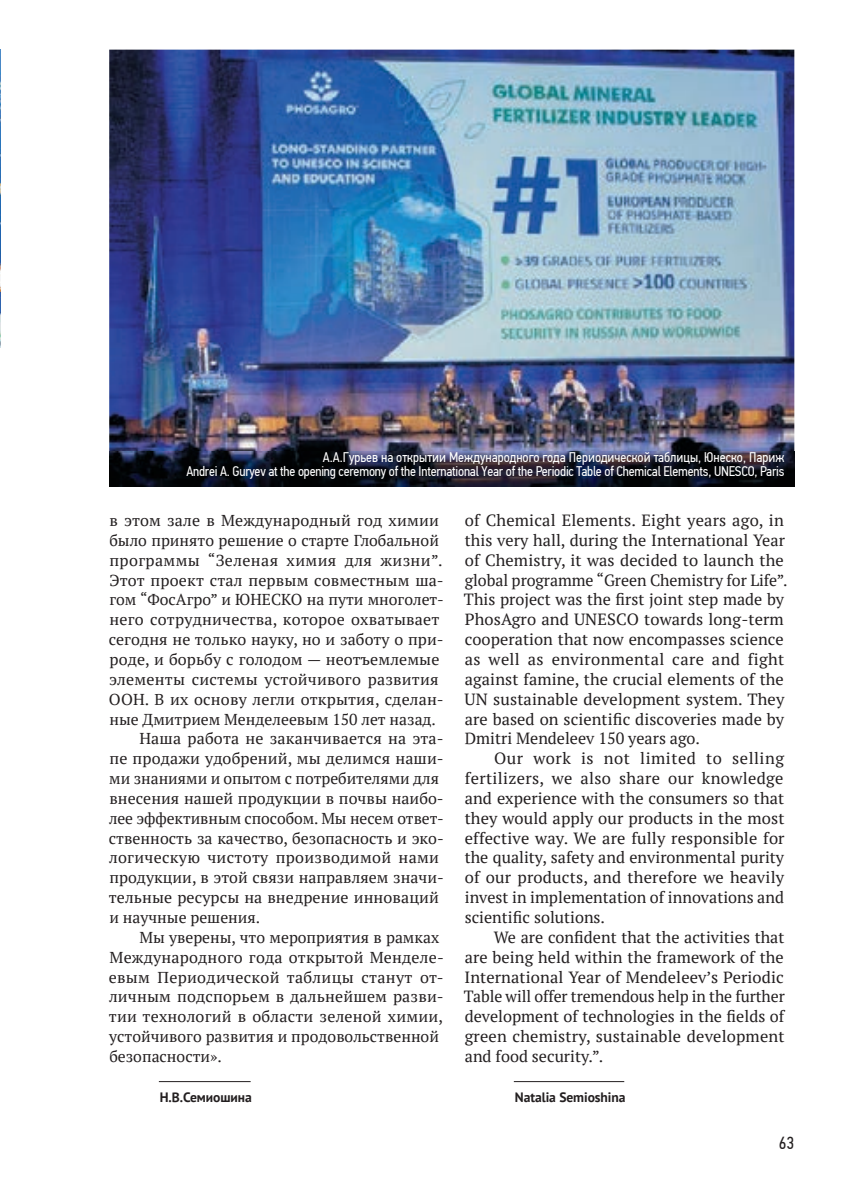
<style>
.page{position:relative;width:844px;height:1191px;background:#fff}
.page>*{position:absolute;margin:0;border:0;box-sizing:border-box;transform-origin:0 0}
.t1{font:17.5px "PF Din Text Cond Pro";color:#231f20}
.t2{font:16.1px/19.8px "PT Serif";letter-spacing:.005em;color:#231f20;text-align:justify}
.t3{font:15.75px "PT Serif";letter-spacing:.005em;color:#231f20}
.t4{font:15.75px "PT Serif";letter-spacing:.025em;color:#231f20}
.t5{font:14px/14px "PF Din Text Cond Pro";letter-spacing:-.015em;color:#fff;text-align:right}
.t6{font:700 13.65px "PT Sans";letter-spacing:-.005em;color:#231f20}
</style>
<div class="page">
<hr style="left:513px;top:1081px;width:111px;height:1px;background:#231f20">
<hr style="left:159px;top:1081px;width:91px;height:1px;background:#231f20">
<img style="left:109px;top:50px;width:685px;height:402px">
<img style="left:109px;top:452px;width:685px;height:34px">
<img style="left:0;top:50px;width:1px;height:297px">
<p class="t5" style="left:186px;top:450px;width:599px">А .А .Гурьев на открытии Международного года Периодической таблицы, Юнеско, Париж<br>Andrei A . Guryev at the opening ceremony of the International Year of the Periodic Table of Chemical Elements, UNESCO, Paris</p>
<p class="t3" style="left:109px;top:510px;width:331px">в этом зале в Международный год химии</p>
<p class="t3" style="left:109px;top:530px;width:331px">было принято решение о старте Глобальной</p>
<p class="t4" style="left:109px;top:550px;width:334px">программы “Зеленая химия для жизни”.</p>
<p class="t3" style="left:109px;top:570px;width:336px">Этот проект стал первым совместным ша-</p>
<p class="t3" style="left:109px;top:589px;width:336px">гом “ФосАгро” и ЮНЕСКО на пути многолет-</p>
<p class="t3" style="left:109px;top:609px;width:331px">него сотрудничества, которое охватывает</p>
<p class="t3" style="left:109px;top:629px;width:336px">сегодня не только науку, но и заботу о при-</p>
<p class="t3" style="left:109px;top:649px;width:331px">роде, и борьбу с голодом — неотъемлемые</p>
<p class="t3" style="left:109px;top:669px;width:331px">элементы системы устойчивого развития</p>
<p class="t3" style="left:109px;top:689px;width:336px">ООН. В их основу легли открытия, сделан-</p>
<p class="t3" style="left:109px;top:708px;width:328px">ные Дмитрием Менделеевым 150 лет назад.</p>
<p class="t3" style="left:139px;top:728px;width:306px">Наша работа не заканчивается на эта-</p>
<p class="t3" style="left:109px;top:748px;width:336px">пе продажи удобрений, мы делимся наши-</p>
<p class="t3" style="left:109px;top:768px;width:331px">ми знаниями и опытом с потребителями для</p>
<p class="t3" style="left:109px;top:788px;width:336px">внесения нашей продукции в почвы наибо-</p>
<p class="t3" style="left:109px;top:808px;width:336px">лее эффективным способом. Мы несем ответ-</p>
<p class="t3" style="left:109px;top:828px;width:336px">ственность за качество, безопасность и эко-</p>
<p class="t3" style="left:109px;top:847px;width:331px">логическую чистоту производимой нами</p>
<p class="t3" style="left:109px;top:867px;width:336px">продукции, в этой связи направляем значи-</p>
<p class="t3" style="left:109px;top:887px;width:331px">тельные ресурсы на внедрение инноваций</p>
<p class="t3" style="left:109px;top:907px;width:152px">и научные решения.</p>
<p class="t3" style="left:139px;top:927px;width:301px">Мы уверены, что мероприятия в рамках</p>
<p class="t3" style="left:109px;top:947px;width:336px">Международного года открытой Менделе-</p>
<p class="t3" style="left:109px;top:966px;width:336px">евым Периодической таблицы станут от-</p>
<p class="t3" style="left:109px;top:986px;width:336px">личным подспорьем в дальнейшем разви-</p>
<p class="t3" style="left:109px;top:1006px;width:336px">тии технологий в области зеленой химии,</p>
<p class="t3" style="left:109px;top:1026px;width:331px">устойчивого развития и продовольственной</p>
<p class="t3" style="left:109px;top:1046px;width:114px">безопасности».</p>
<p class="t6" style="left:160px;top:1087px;width:94px">Н.В.Семиошина</p>
<p class="t2" style="left:464px;top:510px;width:325px;text-align:left">of Chemical Elements. Eight years ago, in this very hall, during the International Year of Chemistry, it was decided to launch the global programme “Green Chemistry for Life”.<br>This project was the first joint step made by PhosAgro and UNESCO towards long-term cooperation that now encompasses science as well as environmental care and fight against famine, the crucial elements of the UN sustainable development system. They are based on scientific discoveries made by Dmitri Mendeleev 150 years ago.</p>
<p class="t2" style="left:464px;top:748px;width:321px;text-indent:29px">Our work is not limited to selling fertilizers, we also share our knowledge and experience with the consumers so that they would apply our products in the most effective way. We are fully responsible for the quality, safety and environmental purity of our products, and therefore we heavily invest in implementation of innovations and scientific solutions.</p>
<p class="t2" style="left:464px;top:927px;width:322px;text-indent:30px">We are confident that the activities that are being held within the framework of the International Year of Mendeleev’s Periodic Table will offer tremendous help in the further development of technologies in the fields of green chemistry, sustainable development and food security.”.</p>
<p class="t6" style="left:515px;top:1087px;width:112px">Natalia Semioshina</p>
<p class="t1" style="left:778px;top:1132px;width:17px">63</p>
</div>
